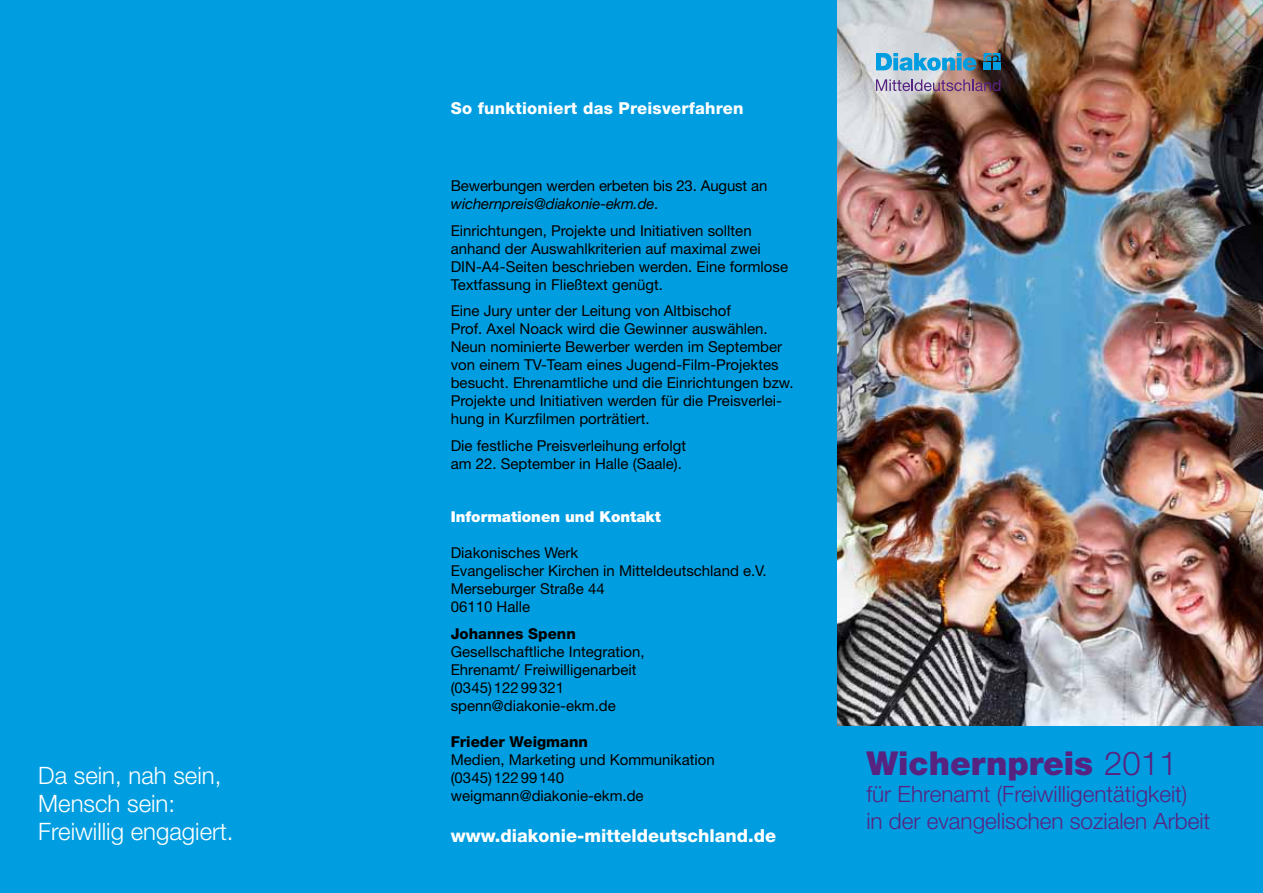
<style>
.page{position:relative;width:1263px;height:893px;background:#009ee0}
.page>*{position:absolute;margin:0;border:0;box-sizing:border-box;transform-origin:0 0}
.t1{font:900 33px "Helvetica Neue LT Std";color:#572381}
.t2{font:300 24px/28px "Helvetica Neue LT Std";color:#fff}
.t3{font:300 22.5px/27px "Helvetica Neue LT Std";color:#572381}
.t4{font:800 18px "Helvetica Neue LT Std";color:#fff}
.t5{font:800 16.5px "Helvetica Neue LT Std";letter-spacing:.015em;color:#fff}
.t6{font:15px/18px "Helvetica Neue LT Std";color:#000}
.t7{font:800 15px "Helvetica Neue LT Std";color:#000}
.t8{font:900 15px "Helvetica Neue LT Std";color:#fff}
.s1{font-style:italic}
.s2{font-weight:300}
</style>
<div class="page">
<img style="left:838px;top:0;width:425px;height:725px">
<svg style="left:876px;top:53px;width:100px;height:18px"></svg>
<svg style="left:983px;top:53px;width:17px;height:8px"></svg>
<div style="left:983px;top:62px;width:8px;height:8px;background:#009ee0"></div>
<div style="left:993px;top:62px;width:7px;height:8px;background:#009ee0"></div>
<svg style="left:876px;top:79px;width:124px;height:12px"></svg>
<h2 class="t2" style="left:38px;top:760px;width:197px">Da sein, nah sein,<br>Mensch sein:<br>Freiwillig engagiert.</h2>
<p class="t5" style="left:451px;top:98px;width:294px">So funktioniert das Preisverfahren</p>
<p class="t6" style="left:451px;top:177px;width:318px">Bewerbungen werden erbeten bis 23. August an <span class="s1">wichernpreis@diakonie-ekm.de</span>.</p>
<p class="t6" style="left:451px;top:221px;width:339px">Einrichtungen, Projekte und Initiativen sollten anhand der Auswahlkriterien auf maximal zwei DIN-A4-Seiten beschrieben werden. Eine formlose Textfassung in Fließtext genügt.</p>
<p class="t6" style="left:451px;top:302px;width:344px">Eine Jury unter der Leitung von Altbischof<br>Prof. Axel Noack wird die Gewinner auswählen.<br>Neun nominierte Bewerber werden im September von einem TV-Team eines Jugend-Film-Projektes besucht. Ehrenamtliche und die Einrichtungen bzw.<br>Projekte und Initiativen werden für die Preisverlei&shy;hung in Kurzfilmen porträtiert.</p>
<p class="t6" style="left:451px;top:436px;width:237px">Die festliche Preisverleihung erfolgt am 22. September in Halle (Saale).</p>
<p class="t8" style="left:451px;top:508px;width:211px">Informationen und Kontakt</p>
<p class="t6" style="left:451px;top:544px;width:317px">Diakonisches Werk<br>Evangelischer Kirchen in Mitteldeutschland e.V.<br>Merseburger Straße 44<br>06110 Halle</p>
<p class="t7" style="left:451px;top:625px;width:127px">Johannes Spenn</p>
<p class="t6" style="left:451px;top:642px;width:195px">Gesellschaftliche Integration,<br>Ehrenamt/ Freiwilligenarbeit (0345)12299321 spenn@diakonie-ekm.de</p>
<p class="t7" style="left:451px;top:733px;width:139px">Frieder Weigmann</p>
<p class="t6" style="left:451px;top:750px;width:266px">Medien, Marketing und Kommunikation (0345)12299140 weigmann@diakonie-ekm.de</p>
<p class="t4" style="left:451px;top:825px;width:327px">www.diakonie-mitteldeutschland.de</p>
<h1 class="t1" style="left:866px;top:744px;width:313px">Wichernpreis <span class="s2">2011</span></h1>
<h3 class="t3" style="left:866px;top:780px;width:345px">für Ehrenamt (Freiwilligentätigkeit)<br>in der evangelischen sozialen Arbeit</h3>
</div>
